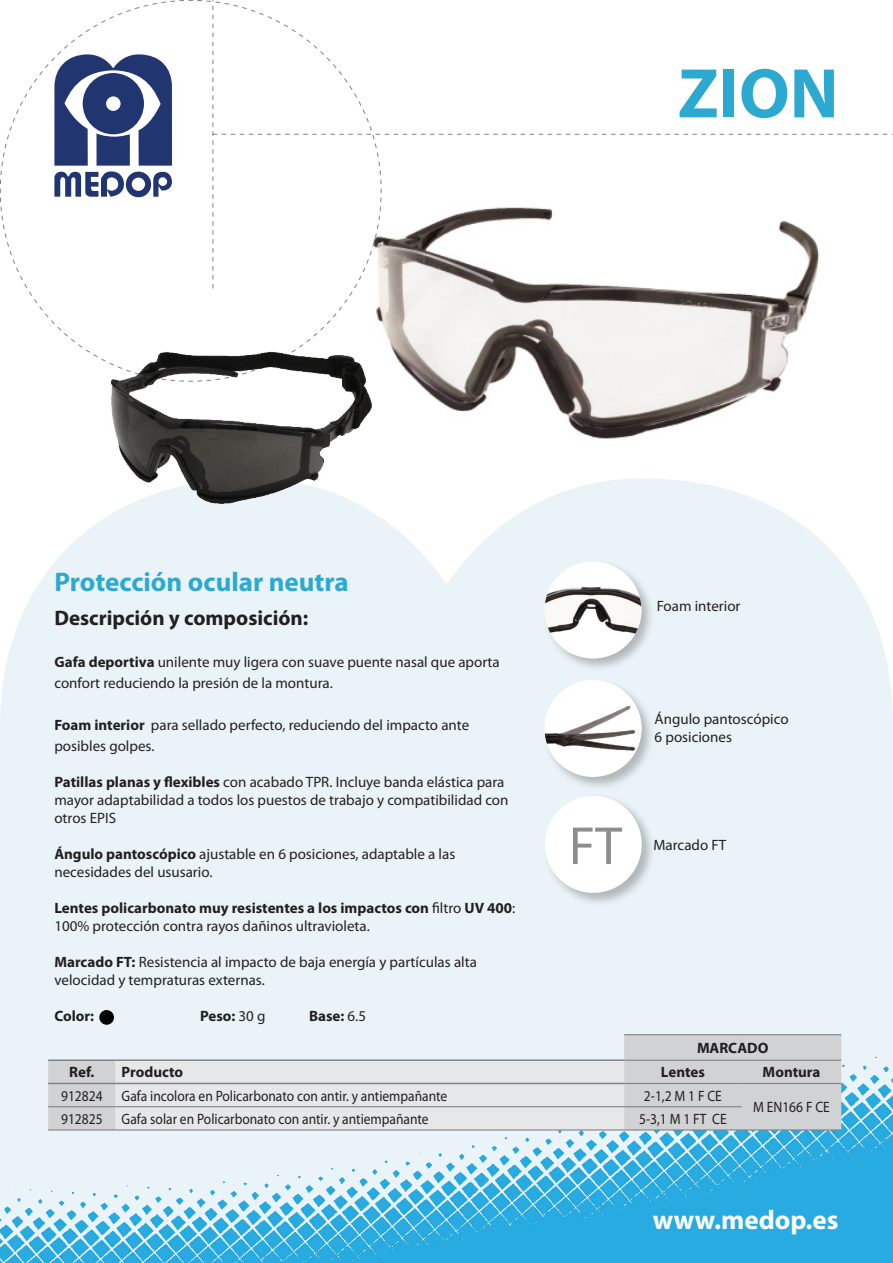
<style>
.page{position:relative;width:893px;height:1263px;background:#fff}
.page>*{position:absolute;margin:0;border:0;box-sizing:border-box;transform-origin:0 0}
.t1{font:700 70.8px "Myriad Pro";color:#2ca9d0}
.t2{font:54px "Myriad Pro";color:#8b8d90}
.t3{font:700 27px "Myriad Pro";color:#2ca9d0}
.t4{font:700 27px "Myriad Pro";color:#fff}
.t5{font:700 21px "Myriad Pro";color:#231f20}
.t6{font:15px/18px "Myriad Pro";color:#231f20}
.t7{font:700 15px/18px "Myriad Pro";color:#231f20}
.t8{font:15px "Myriad Pro";color:#231f20;scale:.9 1}
.s1{font-weight:700}
.s2{font-weight:400}
</style>
<div class="page">
<img style="left:436px;top:382px;width:345px;height:57px">
<div style="left:0;top:478px;width:893px;height:577px;background:#eaf4f8"></div>
<img style="left:0;top:1055px;width:893px;height:208px">
<svg style="left:197px;top:0;width:696px;height:382px"></svg>
<div style="left:542px;top:678px;width:114px;height:113px;background:#231f20;opacity:.29"></div>
<div style="left:544px;top:680px;width:97px;height:97px;background:#fff;border-radius:50%"></div>
<img style="left:544px;top:694px;width:97px;height:70px">
<svg style="left:0;top:0;width:184px;height:324px"></svg>
<div style="left:83px;top:73px;width:61px;height:61px;background:#213570;border-radius:50%"></div>
<div style="left:106px;top:96px;width:15px;height:15px;background:#fff;border-radius:50%"></div>
<div style="left:543px;top:794px;width:113px;height:113px;background:#231f20;opacity:.29"></div>
<div style="left:545px;top:796px;width:97px;height:97px;background:#fff;border-radius:50%"></div>
<img style="left:54px;top:302px;width:382px;height:263px">
<div style="left:99px;top:1010px;width:15px;height:15px;background:#000;border-radius:50%"></div>
<div style="left:542px;top:559px;width:114px;height:114px;background:#231f20;opacity:.29"></div>
<div style="left:544px;top:562px;width:97px;height:96px;background:#fff;border-radius:50%"></div>
<img style="left:544px;top:572px;width:97px;height:82px">
<svg style="left:48px;top:1035px;width:793px;height:94px;background:#d9dde0"></svg>
<div style="left:116px;top:1061px;width:508px;height:68px;background:#e6e7e9"></div>
<hr style="left:624px;top:1034px;width:118px;height:1px;background:#808285">
<hr style="left:742px;top:1034px;width:99px;height:1px;background:#808285">
<hr style="left:624px;top:1060px;width:118px;height:1px;background:#808285">
<hr style="left:742px;top:1060px;width:99px;height:1px;background:#808285">
<hr style="left:624px;top:1083px;width:118px;height:1px;background:#808285">
<hr style="left:742px;top:1083px;width:99px;height:1px;background:#808285">
<hr style="left:48px;top:1106px;width:68px;height:1px;background:#808285">
<hr style="left:116px;top:1106px;width:508px;height:1px;background:#808285">
<hr style="left:624px;top:1106px;width:118px;height:1px;background:#808285">
<hr style="left:48px;top:1129px;width:68px;height:1px;background:#808285">
<hr style="left:116px;top:1129px;width:508px;height:1px;background:#808285">
<hr style="left:624px;top:1129px;width:118px;height:1px;background:#808285">
<hr style="left:742px;top:1129px;width:99px;height:1px;background:#808285">
<hr style="left:48px;top:1059px;width:68px;height:2px;background:#808285">
<hr style="left:116px;top:1059px;width:508px;height:2px;background:#808285">
<hr style="left:48px;top:1083px;width:68px;height:1px;background:#808285">
<hr style="left:116px;top:1083px;width:508px;height:1px;background:#808285">
<p class="t1" style="left:678px;top:47px;width:162px">ZION</p>
<p class="t3" style="left:54px;top:564px;width:296px">Protección ocular neutra</p>
<p class="t5" style="left:54px;top:604px;width:255px">Descripción y composición:</p>
<p class="t6" style="left:54px;top:651px;width:447px;line-height:21px"><span class="s1">Gafa deportiva</span> unilente muy ligera con suave puente nasal que aporta confort reduciendo la presión de la montura.</p>
<p class="t6" style="left:54px;top:714px;width:416px;line-height:21px"><span class="s1">Foam interior</span> para sellado perfecto, reduciendo del impacto ante posibles golpes.</p>
<p class="t6" style="left:54px;top:772px;width:456px"><span class="s1">Patillas planas y flexibles</span> con acabado TPR. Incluye banda elástica para mayor adaptabilidad a todos los puestos de trabajo y compatibilidad con otros EPIS</p>
<p class="t6" style="left:54px;top:844px;width:402px"><span class="s1">Ángulo pantoscópico</span> ajustable en 6 posiciones, adaptable a las necesidades del ususario.</p>
<p class="t7" style="left:54px;top:898px;width:462px">Lentes policarbonato muy resistentes a los impactos con <span class="s2">filtro</span> UV 400<span class="s2">:<br>100% protección contra rayos dañinos ultravioleta.</span></p>
<p class="t6" style="left:54px;top:952px;width:424px"><span class="s1">Marcado FT:</span> Resistencia al impacto de baja energía y partículas alta velocidad y tempraturas externas.</p>
<p class="t7" style="left:54px;top:1006px;width:41px">Color:</p>
<p class="t7" style="left:200px;top:1006px;width:67px">Peso: <span class="s2">30 g</span></p>
<p class="t7" style="left:309px;top:1006px;width:59px">Base: <span class="s2">6.5</span></p>
<p class="t6" style="left:657px;top:597px;width:85px">Foam interior</p>
<p class="t6" style="left:655px;top:710px;width:135px">Ángulo pantoscópico<br>6 posiciones</p>
<p class="t2" style="left:569px;top:813px;width:55px">FT</p>
<p class="t6" style="left:653px;top:836px;width:74px">Marcado FT</p>
<p class="t7" style="left:697px;top:1038px;width:73px">MARCADO</p>
<p class="t7" style="left:69px;top:1063px;width:27px">Ref.</p>
<p class="t7" style="left:122px;top:1063px;width:63px">Producto</p>
<p class="t7" style="left:661px;top:1063px;width:46px">Lentes</p>
<p class="t7" style="left:763px;top:1063px;width:59px">Montura</p>
<p class="t8" style="left:61px;top:1086px;width:48px">912824</p>
<p class="t8" style="left:122px;top:1086px;width:363px">Gafa incolora en Policarbonato con antir. y antiempañante</p>
<p class="t8" style="left:644px;top:1086px;width:88px">2-1,2 M 1 F CE</p>
<p class="t8" style="left:753px;top:1098px;width:87px">M EN166 F CE</p>
<p class="t8" style="left:61px;top:1110px;width:48px">912825</p>
<p class="t8" style="left:122px;top:1110px;width:343px">Gafa solar en Policarbonato con antir. y antiempañante</p>
<p class="t8" style="left:639px;top:1110px;width:99px">5-3,1 M 1 FT CE</p>
<p class="t4" style="left:653px;top:1202px;width:187px">www.medop.es</p>
</div>
